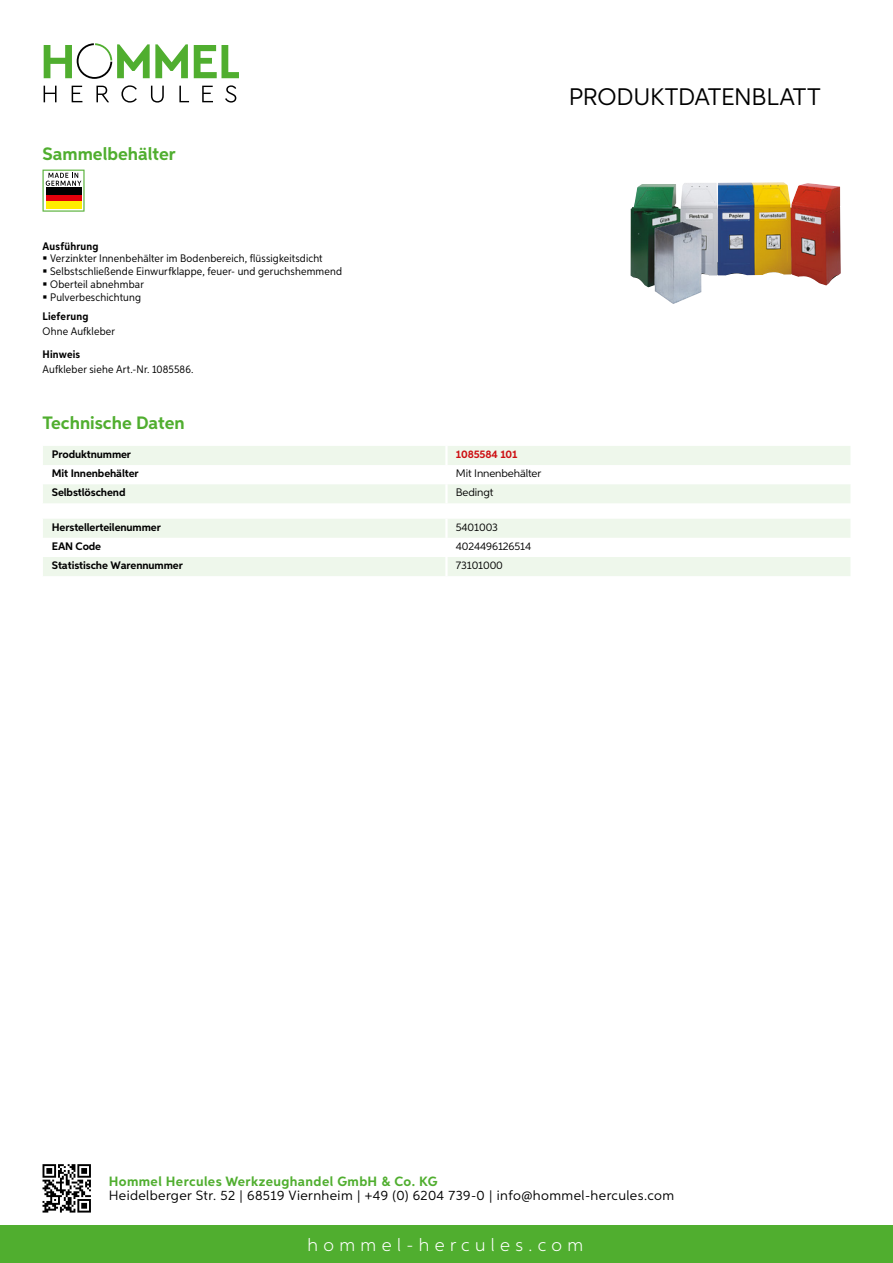
<style>
.page{position:relative;width:893px;height:1263px;background:#fff}
.page>*{position:absolute;margin:0;border:0;box-sizing:border-box;transform-origin:0 0}
.t1{font:24px "Aspira";letter-spacing:-.01em;color:#000}
.t2{font:700 18px "Aspira";color:#50ae2f}
.t3{font:300 18px "Aspira";letter-spacing:.3em;color:#fff}
.t4{font:13.5px "Aspira";letter-spacing:.03em;color:#000}
.t5{font:700 13.5px "Aspira";letter-spacing:.03em;color:#50ae2f}
.t6{font:10.95px/12.8px "Aspira Nar";letter-spacing:.015em;color:#000}
.t7{font:700 10.95px "Aspira";letter-spacing:-.01em;color:#000}
.t8{font:10.95px "Aspira";letter-spacing:-.01em;color:#000}
.t9{font:700 10.95px "Aspira Nar";letter-spacing:.02em;color:#000}
.t10{font:700 10.95px "Aspira";letter-spacing:-.01em;color:#cd1013}
</style>
<div class="page">
<div style="left:0;top:1226px;width:893px;height:37px;background:#50ae2f"></div>
<svg style="left:43px;top:1164px;width:48px;height:48px"></svg>
<svg style="left:194px;top:45px;width:45px;height:33px"></svg>
<svg style="left:44px;top:43px;width:144px;height:36px"></svg>
<svg style="left:44px;top:86px;width:13px;height:16px"></svg>
<svg style="left:72px;top:86px;width:10px;height:16px"></svg>
<svg style="left:96px;top:86px;width:13px;height:16px"></svg>
<svg style="left:121px;top:85px;width:16px;height:18px"></svg>
<svg style="left:151px;top:86px;width:13px;height:17px"></svg>
<svg style="left:179px;top:86px;width:10px;height:16px"></svg>
<svg style="left:202px;top:86px;width:11px;height:16px"></svg>
<svg style="left:225px;top:85px;width:11px;height:18px"></svg>
<svg style="left:43px;top:446px;width:807px;height:57px"></svg>
<hr style="left:445px;top:484px;width:3px;height:19px;background:#fff">
<svg style="left:43px;top:519px;width:807px;height:57px"></svg>
<hr style="left:445px;top:557px;width:3px;height:19px;background:#fff">
<svg style="left:43px;top:170px;width:42px;height:42px"></svg>
<div style="left:46px;top:194px;width:35px;height:7px;background:#e3000b"></div>
<div style="left:46px;top:188px;width:35px;height:7px;background:#000"></div>
<div style="left:46px;top:201px;width:35px;height:7px;background:#ffed00"></div>
<img style="left:630px;top:182px;width:211px;height:122px">
<h2 class="t2" style="left:43px;top:142px;width:135px">Sammelbehälter</h2>
<h1 class="t1" style="left:569px;top:82px;width:253px">Produktdatenblatt</h1>
<p class="t9" style="left:43px;top:239px;width:58px">Ausführung</p>
<p class="t6" style="left:50px;top:252px;width:293px">Verzinkter Innenbehälter im Bodenbereich, flüssigkeitsdicht Selbstschließende Einwurfklappe, feuer- und geruchshemmend Oberteil abnehmbar<br>Pulverbeschichtung</p>
<p class="t9" style="left:43px;top:309px;width:47px">Lieferung</p>
<p class="t6" style="left:43px;top:325px;width:74px">Ohne Aufkleber</p>
<p class="t9" style="left:43px;top:348px;width:39px">Hinweis</p>
<p class="t6" style="left:43px;top:363px;width:152px">Aufkleber siehe Art.-Nr. 1085586.</p>
<h2 class="t2" style="left:43px;top:412px;width:144px">Technische Daten</h2>
<p class="t7" style="left:52px;top:447px;width:81px">Produktnummer</p>
<p class="t10" style="left:456px;top:447px;width:63px">1085584 101</p>
<p class="t7" style="left:52px;top:466px;width:88px">Mit Innenbehälter</p>
<p class="t8" style="left:456px;top:467px;width:87px">Mit Innenbehälter</p>
<p class="t7" style="left:52px;top:486px;width:75px">Selbstlöschend</p>
<p class="t8" style="left:456px;top:486px;width:39px">Bedingt</p>
<p class="t7" style="left:52px;top:520px;width:111px">Herstellerteilenummer</p>
<p class="t8" style="left:456px;top:520px;width:44px">5401003</p>
<p class="t7" style="left:52px;top:539px;width:51px">EAN Code</p>
<p class="t8" style="left:456px;top:539px;width:77px">4024496126514</p>
<p class="t7" style="left:52px;top:558px;width:132px">Statistische Warennummer</p>
<p class="t8" style="left:456px;top:558px;width:49px">73101000</p>
<p class="t5" style="left:109px;top:1172px;width:330px">Hommel Hercules Werkzeughandel GmbH &amp; Co. KG</p>
<p class="t4" style="left:109px;top:1187px;width:567px">Heidelberger Str. 52 | 68519 Viernheim | +49 (0) 6204 739-0 | info@hommel-hercules.com</p>
<h2 class="t3" style="left:307px;top:1234px;width:277px">hommel-hercules.com</h2>
</div>
